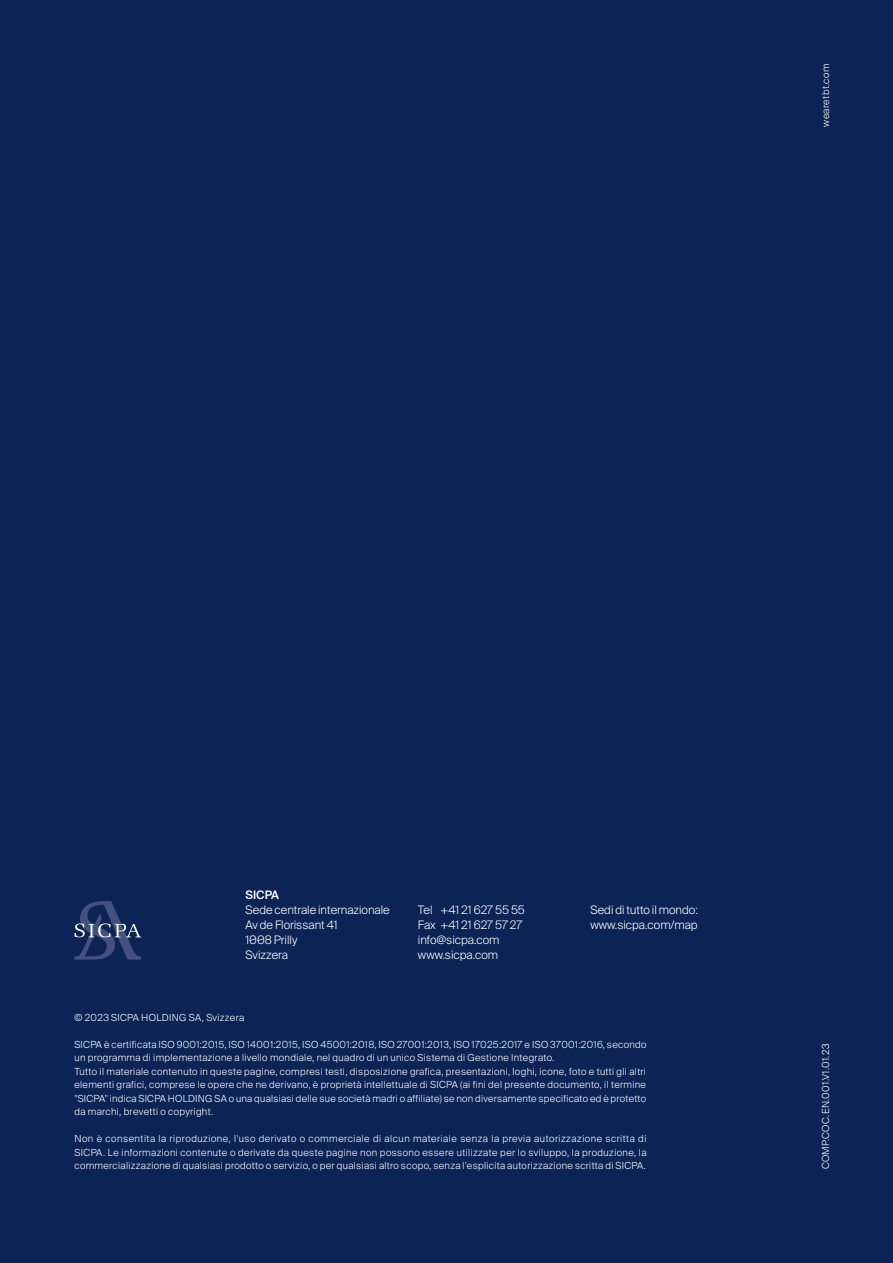
<style>
.page{position:relative;width:893px;height:1263px;background:#0b2355}
.page>*{position:absolute;margin:0;border:0;box-sizing:border-box;transform-origin:0 0}
.t1{font:300 11.7px/15px "Suisse Intl";color:#fff}
.t2{font:500 11.7px "Suisse Intl";color:#fff}
.t3{font:300 9.75px/13.5px "Suisse Intl";letter-spacing:.035em;color:#fff}
</style>
<div class="page">
<svg style="left:74px;top:901px;width:67px;height:58px"></svg>
<p class="t3" style="left:819px;top:127px;width:64px;rotate:-90deg">wearetbt.com</p>
<p class="t2" style="left:245px;top:888px;width:35px">SICPA</p>
<p class="t1" style="left:245px;top:902px;width:146px">Sede centrale internazionale<br>Av de Florissant 41<br>1008 Prilly<br>Svizzera</p>
<p class="t1" style="left:418px;top:902px;width:108px">Tel +41 21 627 55 55<br>Fax +41 21 627 57 27 info@sicpa.com www.sicpa.com</p>
<p class="t1" style="left:590px;top:902px;width:109px">Sedi di tutto il mondo: www.sicpa.com/map</p>
<p class="t3" style="left:74px;top:1011px;width:171px">© 2023 SICPA HOLDING SA, Svizzera</p>
<p class="t3" style="left:74px;top:1038px;width:574px">SICPA è certificata ISO 9001:2015, ISO 14001:2015, ISO 45001:2018, ISO 27001:2013, ISO 17025:2017 e ISO 37001:2016, secondo un programma di implementazione a livello mondiale, nel quadro di un unico Sistema di Gestione Integrato.<br>Tutto il materiale contenuto in queste pagine, compresi testi, disposizione grafica, presentazioni, loghi, icone, foto e tutti gli altri elementi grafici, comprese le opere che ne derivano, è proprietà intellettuale di SICPA (ai fini del presente documento, il termine "SICPA" indica SICPA HOLDING SA o una qualsiasi delle sue società madri o affiliate) se non diversamente specificato ed è protetto da marchi, brevetti o copyright.</p>
<p class="t3" style="left:74px;top:1132px;width:574px;text-align:justify">Non è consentita la riproduzione, l'uso derivato o commerciale di alcun materiale senza la previa autorizzazione scritta di SICPA. Le informazioni contenute o derivate da queste pagine non possono essere utilizzate per lo sviluppo, la produzione, la commercializzazione di qualsiasi prodotto o servizio, o per qualsiasi altro scopo, senza l'esplicita autorizzazione scritta di SICPA.</p>
<p class="t3" style="left:819px;top:1169px;width:128px;rotate:-90deg">COMP.COC.EN.001.V1.01.23</p>
</div>
